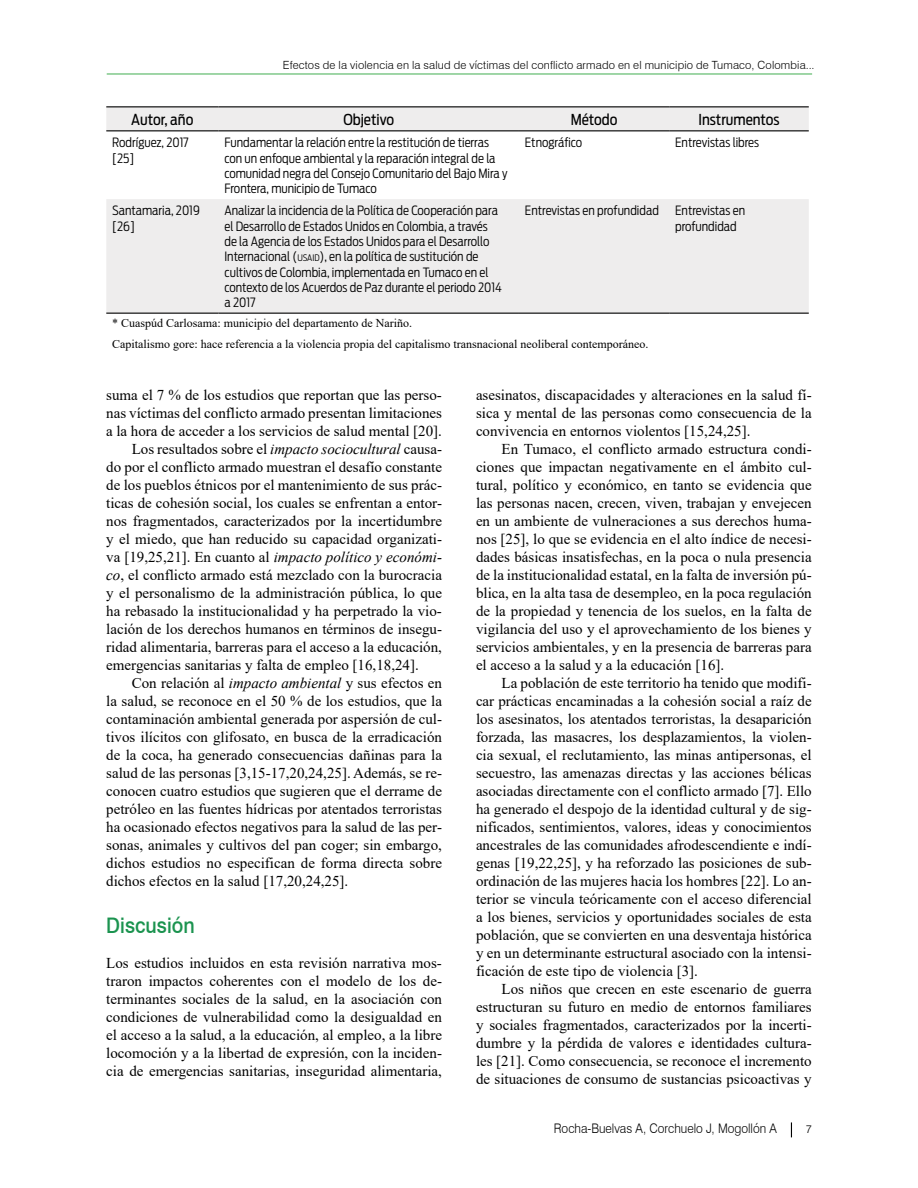
<style>
.page{position:relative;width:918px;height:1188px;background:#fff}
.page>*{position:absolute;margin:0;border:0;box-sizing:border-box;transform-origin:0 0}
.t1{font:500 21.45px "Swiss 721 BT";color:#1b934f;scale:.91 1}
.t2{font:15px/18px "Times New Roman";color:#000;text-align:justify}
.t3{font:italic 15px "Times New Roman";color:#000}
.t4{font:15px "Antenna Cond";color:#000}
.t5{font:300 13.2px "Swiss 721 BT";color:#000;scale:.91 1}
.t6{font:300 12.75px/15.3px "Antenna Cond";color:#000}
.t7{font:12px/20.2px "Times New Roman";color:#000}
.t8{font:300 11.25px "Swiss 721 BT";letter-spacing:.015em;color:#000}
.s1{font-size:8.85px}
.s2{font-style:italic}
.s3{font-style:normal}
</style>
<div class="page">
<hr style="left:107px;top:74px;width:705px;height:1px;background:#40ad50">
<svg style="left:791px;top:1122px;width:1px;height:15px"></svg>
<svg style="left:106px;top:107px;width:703px;height:206px;fill:#eeeded"></svg>
<hr style="left:106px;top:106px;width:113px;height:1px;background:#000">
<hr style="left:219px;top:106px;width:300px;height:1px;background:#000">
<hr style="left:519px;top:106px;width:150px;height:1px;background:#000">
<hr style="left:669px;top:106px;width:140px;height:1px;background:#000">
<hr style="left:106px;top:130px;width:113px;height:1px;background:#000">
<hr style="left:219px;top:130px;width:300px;height:1px;background:#000">
<hr style="left:519px;top:130px;width:150px;height:1px;background:#000">
<hr style="left:669px;top:130px;width:140px;height:1px;background:#000">
<hr style="left:106px;top:313px;width:113px;height:1px;background:#000">
<hr style="left:219px;top:313px;width:300px;height:1px;background:#000">
<hr style="left:519px;top:313px;width:150px;height:1px;background:#000">
<hr style="left:669px;top:313px;width:140px;height:1px;background:#000">
<p class="t8" style="left:283px;top:58px;width:533px">Efectos de la violencia en la salud de víctimas del conflicto armado en el municipio de Tumaco, Colombia...</p>
<p class="t4" style="left:131px;top:111px;width:64px">Autor, año</p>
<p class="t4" style="left:343px;top:111px;width:52px">Objetivo</p>
<p class="t4" style="left:571px;top:111px;width:48px">Método</p>
<p class="t4" style="left:698px;top:111px;width:83px">Instrumentos</p>
<p class="t6" style="left:112px;top:135px;width:78px">Rodríguez, 2017 [25]</p>
<p class="t6" style="left:225px;top:135px;width:285px">Fundamentar la relación entre la restitución de tierras con un enfoque ambiental y la reparación integral de la comunidad negra del Consejo Comunitario del Bajo Mira y Frontera, municipio de Tumaco</p>
<p class="t6" style="left:525px;top:135px;width:59px">Etnográfico</p>
<p class="t6" style="left:675px;top:135px;width:85px">Entrevistas libres</p>
<p class="t6" style="left:112px;top:203px;width:89px">Santamaria, 2019 [26]</p>
<p class="t6" style="left:224px;top:203px;width:279px">Analizar la incidencia de la Política de Cooperación para el Desarrollo de Estados Unidos en Colombia, a través de la Agencia de los Estados Unidos para el Desarrollo Internacional (<span class="s1">USAID</span>), en la política de sustitución de cultivos de Colombia, implementada en Tumaco en el contexto de los Acuerdos de Paz durante el periodo 2014 a 2017</p>
<p class="t6" style="left:525px;top:203px;width:135px">Entrevistas en profundidad</p>
<p class="t6" style="left:675px;top:203px;width:71px">Entrevistas en profundidad</p>
<p class="t7" style="left:112px;top:313px;width:538px">* Cuaspúd Carlosama: municipio del departamento de Nariño.<br>Capitalismo gore: hace referencia a la violencia propia del capitalismo transnacional neoliberal contemporáneo.</p>
<p class="t2" style="left:106px;top:386px;width:337px">suma el 7 % de los estudios que reportan que las perso-</p>
<p class="t2" style="left:106px;top:404px;width:337px">nas víctimas del conflicto armado presentan limitaciones</p>
<p class="t2" style="left:106px;top:422px;width:337px">a la hora de acceder a los servicios de salud mental [20].</p>
<p class="t2" style="left:132px;top:440px;width:312px">Los resultados sobre el <span class="s2">impacto sociocultural</span> causa-</p>
<p class="t2" style="left:106px;top:458px;width:337px">do por el conflicto armado muestran el desafío constante</p>
<p class="t2" style="left:106px;top:476px;width:337px">de los pueblos étnicos por el mantenimiento de sus prác-</p>
<p class="t2" style="left:106px;top:494px;width:337px">ticas de cohesión social, los cuales se enfrentan a entor-</p>
<p class="t2" style="left:106px;top:512px;width:337px">nos fragmentados, caracterizados por la incertidumbre</p>
<p class="t2" style="left:106px;top:530px;width:337px">y el miedo, que han reducido su capacidad organizati-</p>
<p class="t3" style="left:106px;top:547px;width:337px"><span class="s3">va [19,25,21]. En cuanto al</span> impacto político y económi-</p>
<p class="t2" style="left:106px;top:566px;width:337px"><span class="s2">co</span>, el conflicto armado está mezclado con la burocracia</p>
<p class="t2" style="left:106px;top:584px;width:337px">y el personalismo de la administración pública, lo que</p>
<p class="t2" style="left:106px;top:602px;width:337px">ha rebasado la institucionalidad y ha perpetrado la vio-</p>
<p class="t2" style="left:106px;top:620px;width:337px">lación de los derechos humanos en términos de insegu-</p>
<p class="t2" style="left:106px;top:638px;width:337px">ridad alimentaria, barreras para el acceso a la educación,</p>
<p class="t2" style="left:106px;top:656px;width:314px">emergencias sanitarias y falta de empleo [16,18,24].</p>
<p class="t2" style="left:132px;top:674px;width:312px">Con relación al <span class="s2">impacto ambiental</span> y sus efectos en</p>
<p class="t2" style="left:106px;top:692px;width:337px">la salud, se reconoce en el 50 % de los estudios, que la</p>
<p class="t2" style="left:106px;top:710px;width:337px">contaminación ambiental generada por aspersión de cul-</p>
<p class="t2" style="left:106px;top:728px;width:337px">tivos ilícitos con glifosato, en busca de la erradicación</p>
<p class="t2" style="left:106px;top:746px;width:337px">de la coca, ha generado consecuencias dañinas para la</p>
<p class="t2" style="left:106px;top:764px;width:337px">salud de las personas [3,15-17,20,24,25]. Además, se re-</p>
<p class="t2" style="left:106px;top:782px;width:337px">conocen cuatro estudios que sugieren que el derrame de</p>
<p class="t2" style="left:106px;top:800px;width:337px">petróleo en las fuentes hídricas por atentados terroristas</p>
<p class="t2" style="left:106px;top:818px;width:337px">ha ocasionado efectos negativos para la salud de las per-</p>
<p class="t2" style="left:106px;top:836px;width:337px">sonas, animales y cultivos del pan coger; sin embargo,</p>
<p class="t2" style="left:106px;top:854px;width:337px">dichos estudios no especifican de forma directa sobre</p>
<p class="t2" style="left:106px;top:872px;width:244px">dichos efectos en la salud [17,20,24,25].</p>
<h1 class="t1" style="left:106px;top:913px;width:99px">Discusión</h1>
<p class="t2" style="left:106px;top:954px;width:337px">Los estudios incluidos en esta revisión narrativa mos&shy;traron impactos coherentes con el modelo de los de&shy;terminantes sociales de la salud, en la asociación con condiciones de vulnerabilidad como la desigualdad en el acceso a la salud, a la educación, al empleo, a la libre locomoción y a la libertad de expresión, con la inciden&shy;cia de emergencias sanitarias, inseguridad alimentaria,</p>
<p class="t2" style="left:476px;top:386px;width:337px">asesinatos, discapacidades y alteraciones en la salud fí&shy;sica y mental de las personas como consecuencia de la convivencia en entornos violentos [15,24,25].</p>
<p class="t2" style="left:476px;top:440px;width:337px;text-indent:26px">En Tumaco, el conflicto armado estructura condi&shy;ciones que impactan negativamente en el ámbito cul&shy;tural, político y económico, en tanto se evidencia que las personas nacen, crecen, viven, trabajan y envejecen en un ambiente de vulneraciones a sus derechos huma&shy;nos [25], lo que se evidencia en el alto índice de necesi&shy;dades básicas insatisfechas, en la poca o nula presencia de la institucionalidad estatal, en la falta de inversión pú&shy;blica, en la alta tasa de desempleo, en la poca regulación de la propiedad y tenencia de los suelos, en la falta de vigilancia del uso y el aprovechamiento de los bienes y servicios ambientales, y en la presencia de barreras para el acceso a la salud y a la educación [16].</p>
<p class="t2" style="left:476px;top:674px;width:337px;text-indent:26px">La población de este territorio ha tenido que modifi&shy;car prácticas encaminadas a la cohesión social a raíz de los asesinatos, los atentados terroristas, la desaparición forzada, las masacres, los desplazamientos, la violen&shy;cia sexual, el reclutamiento, las minas antipersonas, el secuestro, las amenazas directas y las acciones bélicas asociadas directamente con el conflicto armado [7]. Ello ha generado el despojo de la identidad cultural y de sig&shy;nificados, sentimientos, valores, ideas y conocimientos ancestrales de las comunidades afrodescendiente e indí&shy;genas [19,22,25], y ha reforzado las posiciones de sub&shy;ordinación de las mujeres hacia los hombres [22]. Lo an&shy;terior se vincula teóricamente con el acceso diferencial a los bienes, servicios y oportunidades sociales de esta población, que se convierten en una desventaja histórica y en un determinante estructural asociado con la intensi&shy;ficación de este tipo de violencia [3].</p>
<p class="t2" style="left:476px;top:980px;width:337px;text-indent:26px">Los niños que crecen en este escenario de guerra estructuran su futuro en medio de entornos familiares y sociales fragmentados, caracterizados por la incerti&shy;dumbre y la pérdida de valores e identidades cultura&shy;les [21]. Como consecuencia, se reconoce el incremento de situaciones de consumo de sustancias psicoactivas y</p>
<p class="t5" style="left:554px;top:1121px;width:246px">Rocha-Buelvas A, Corchuelo J, Mogollón A</p>
<p class="t8" style="left:806px;top:1122px;width:7px">7</p>
</div>
